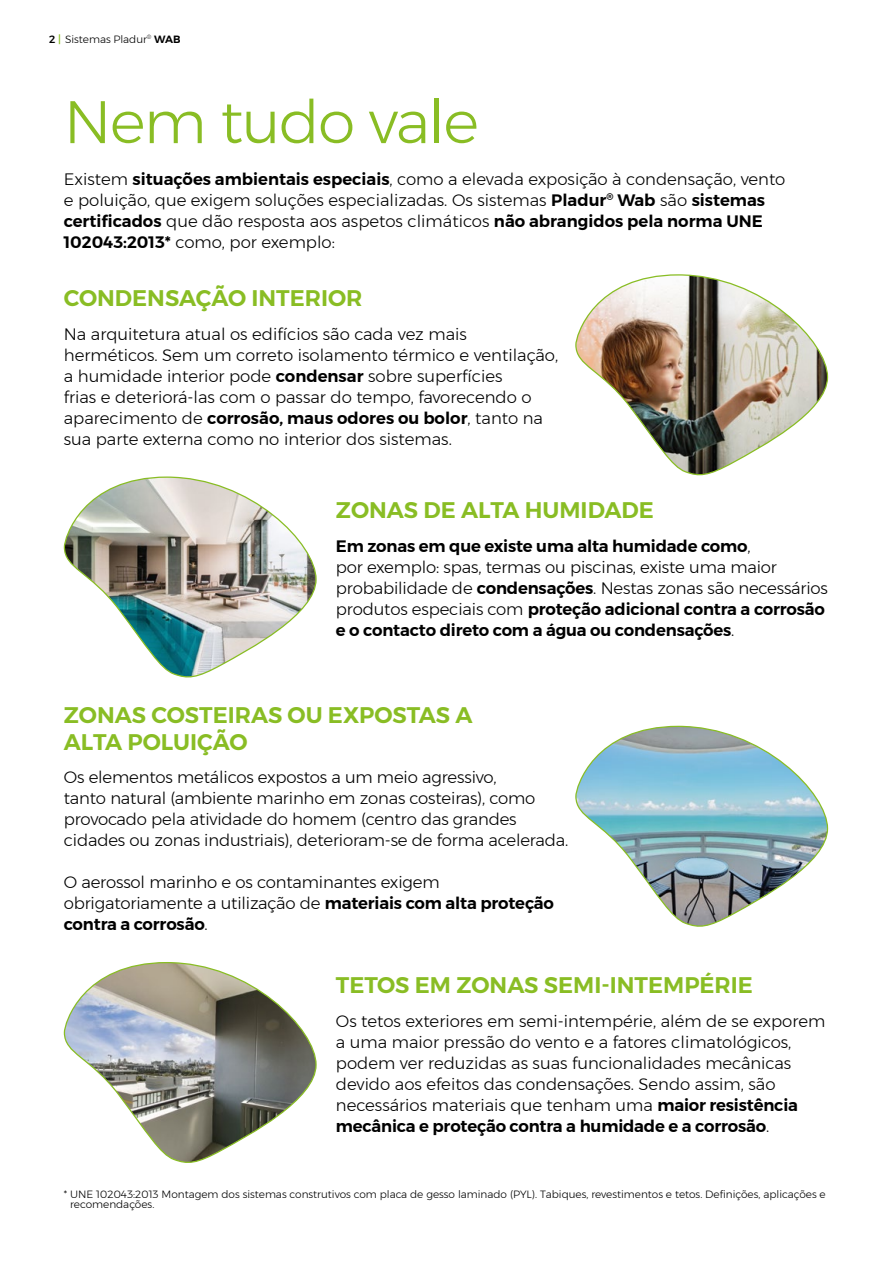
<style>
.page{position:relative;width:893px;height:1263px;background:#fff}
.page>*{position:absolute;margin:0;border:0;box-sizing:border-box;transform-origin:0 0}
.t1{font:300 60px "Montserrat";letter-spacing:-.025em;color:#89bd24}
.t2{font:600 22.5px/27px "Montserrat";color:#89bd24}
.t3{font:300 16.5px/21px "Montserrat";color:#000}
.t4{font:600 16.5px/21px "Montserrat";letter-spacing:-.01em;color:#000}
.t5{font:300 10.5px/10.5px "Montserrat";color:#000}
.s1{font-weight:500}
.s2{font-weight:500;color:#89bd24}
.s3{font-weight:600}
.s4{font-weight:300}
</style>
<div class="page">
<img style="left:575px;top:274px;width:254px;height:202px">
<img style="left:63px;top:476px;width:254px;height:202px">
<svg style="left:575px;top:725px;width:254px;height:202px"></svg>
<svg style="left:63px;top:962px;width:254px;height:201px"></svg>
<p class="t5" style="left:49px;top:34px;width:133px"><span class="s1">2</span> <span class="s2">|</span> Sistemas Pladur<sup>®</sup> <span class="s3">WAB</span></p>
<h1 class="t1" style="left:64px;top:77px;width:417px">Nem tudo vale</h1>
<p class="t3" style="left:64px;top:168px;width:723px">Existem <span class="s3">situações ambientais especiais</span>, como a elevada exposição à condensação, vento e poluição, que exigem soluções especializadas. Os sistemas <span class="s3">Pladur</span><sup>®</sup> <span class="s3">Wab</span> são <span class="s3">sistemas certificados</span> que dão resposta aos aspetos climáticos <span class="s3">não abrangidos pela norma UNE 102043:2013*</span> como, por exemplo:</p>
<h2 class="t2" style="left:64px;top:284px;width:300px">CONDENSAÇÃO INTERIOR</h2>
<p class="t3" style="left:64px;top:323px;width:496px">Na arquitetura atual os edifícios são cada vez mais herméticos. Sem um correto isolamento térmico e ventilação, a humidade interior pode <span class="s3">condensar</span> sobre superfícies<br>frias e deteriorá-las com o passar do tempo, favorecendo o aparecimento de <span class="s3">corrosão, maus odores ou bolor</span>, tanto na sua parte externa como no interior dos sistemas.</p>
<h2 class="t2" style="left:336px;top:497px;width:320px">ZONAS DE ALTA HUMIDADE</h2>
<p class="t4" style="left:336px;top:536px;width:494px">Em zonas em que existe uma alta humidade como<span class="s4">,<br>por exemplo: spas, termas ou piscinas, existe uma maior probabilidade de</span> condensações<span class="s4">. Nestas zonas são necessários produtos especiais com</span> proteção adicional contra a corrosão e o contacto direto com a água ou condensações<span class="s4">.</span></p>
<h2 class="t2" style="left:64px;top:701px;width:410px">ZONAS COSTEIRAS OU EXPOSTAS A<br>ALTA POLUIÇÃO</h2>
<p class="t3" style="left:64px;top:767px;width:506px">Os elementos metálicos expostos a um meio agressivo,<br>tanto natural (ambiente marinho em zonas costeiras), como provocado pela atividade do homem (centro das grandes cidades ou zonas industriais), deterioram-se de forma acelerada.</p>
<p class="t3" style="left:64px;top:872px;width:492px">O aerossol marinho e os contaminantes exigem obrigatoriamente a utilização de <span class="s3">materiais com alta proteção contra a corrosão</span>.</p>
<h2 class="t2" style="left:336px;top:972px;width:419px">TETOS EM ZONAS SEMI-INTEMPÉRIE</h2>
<p class="t3" style="left:336px;top:1011px;width:491px">Os tetos exteriores em semi-intempérie, além de se exporem a uma maior pressão do vento e a fatores climatológicos, podem ver reduzidas as suas funcionalidades mecânicas devido aos efeitos das condensações. Sendo assim, são necessários materiais que tenham uma <span class="s3">maior resistência mecânica e proteção contra a humidade e a corrosão</span>.</p>
<p class="t5" style="left:70px;top:1188px;width:757px;text-indent:-6px">* UNE 102043:2013 Montagem dos sistemas construtivos com placa de gesso laminado (PYL). Tabiques, revestimentos e tetos. Definições, aplicações e recomendações.</p>
</div>
